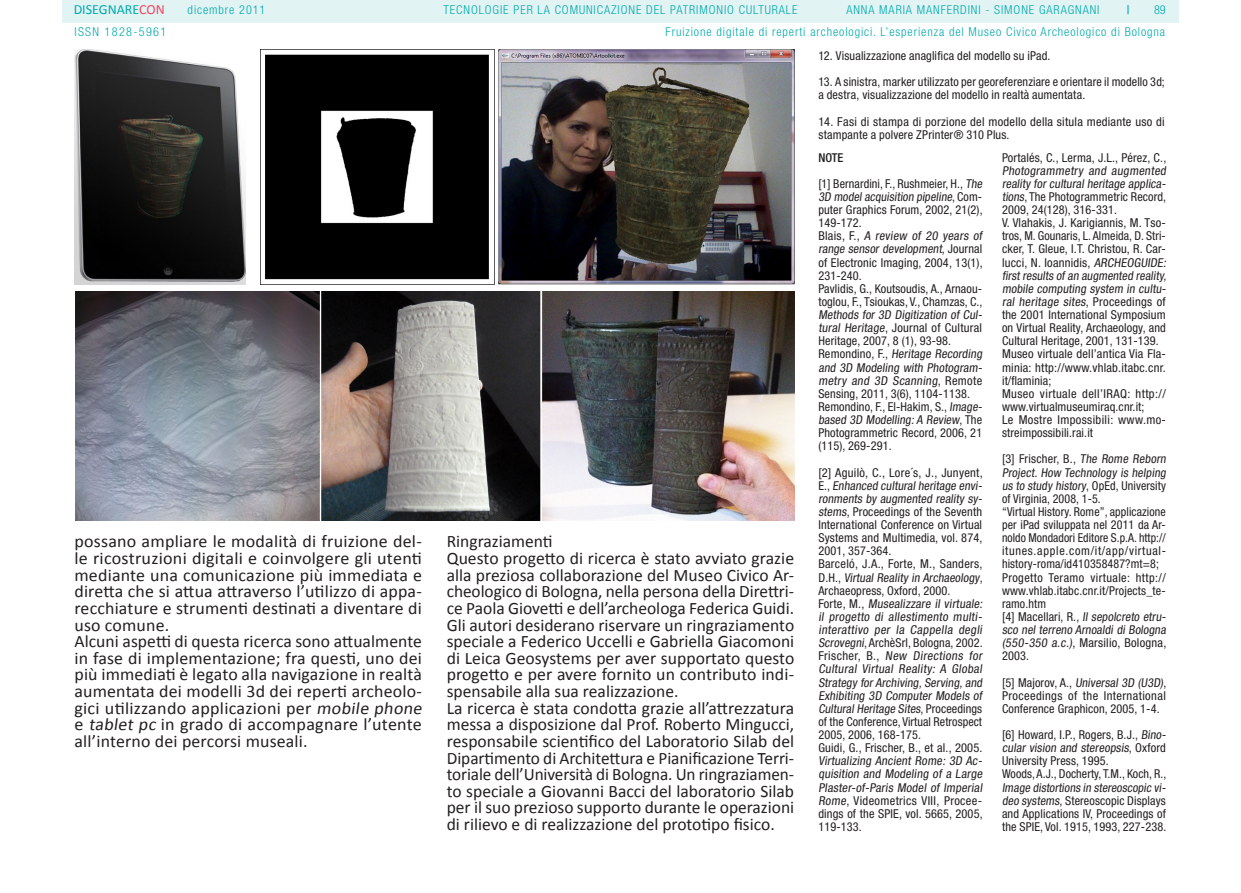
<style>
.page{position:relative;width:1241px;height:893px;background:#fff}
.page>*{position:absolute;margin:0;border:0;box-sizing:border-box;transform-origin:0 0}
.Articolo_TESTO_BASE{font:17.5px/16.6px "Calibri";letter-spacing:.005em;color:#231f20;text-align:justify}
.t1{font:14px "Calibri";color:#00aaad}
.Note_TESTO_BASE{font:condensed 12.25px/13.1px "Helvetica Neue LT Std";letter-spacing:.01em;color:#231f20}
.Figg_Didascalie{font:condensed 12.25px/13.1px "Helvetica Neue LT Std";letter-spacing:.015em;color:#231f20}
.t2{font:300 condensed 12.25px "Helvetica Neue LT Std";letter-spacing:.075em;color:#00aaad}
.t3{font:300 condensed 12.25px "Helvetica Neue LT Std";letter-spacing:.11em;color:#00aaad}
.Note_Titolo{font:500 condensed 12.25px "Helvetica Neue LT Std";color:#231f20}
.t4{font:500 condensed 12.25px "Helvetica Neue LT Std";color:#00aaad}
.s1{color:#f24862}
</style>
<div class="page">
<div style="left:62px;top:0;width:1116px;height:23px;background:#e2f3f4"></div>
<img style="left:260px;top:50px;width:534px;height:234px">
<img style="left:75px;top:291px;width:719px;height:229px">
<img style="left:74px;top:50px;width:171px;height:234px">
<p class="t1" style="left:74px;top:1px;width:93px">DISEGNARE<span class="s1">CON</span></p>
<p class="t2" style="left:846px;top:3px;width:255px">ANNA MARIA MANFERDINI - SIMONE GARAGNANI</p>
<p class="t4" style="left:1126px;top:3px;width:4px">|</p>
<p class="t2" style="left:1153px;top:3px;width:13px">89</p>
<p class="t2" style="left:665px;top:24px;width:501px">Fruizione digitale di reperti archeologici. L’esperienza del Museo Civico Archeologico di Bologna</p>
<p class="t2" style="left:188px;top:3px;width:79px">dicembre 2011</p>
<p class="t2" style="left:443px;top:3px;width:355px">TECNOLOGIE PER LA COMUNICAZIONE DEL PATRIMONIO CULTURALE</p>
<p class="t3" style="left:74px;top:24px;width:93px">ISSN 1828-5961</p>
<p class="Articolo_TESTO_BASE" style="left:74px;top:532px;width:349px">possano ampliare le modalità di fruizione del&shy;le ricostruzioni digitali e coinvolgere gli utenti mediante una comunicazione più immediata e diretta che si attua attraverso l’utilizzo di appa&shy;recchiature e strumenti destinati a diventare di uso comune.</p>
<p class="Articolo_TESTO_BASE" style="left:74px;top:632px;width:352px;text-align:left">Alcuni aspetti di questa ricerca sono attualmente in fase di implementazione; fra questi, uno dei più immediati è legato alla navigazione in realtà aumentata dei modelli 3d dei reperti archeolo&shy;gici utilizzando applicazioni per mobile phone e tablet pc in grado di accompagnare l’utente all’interno dei percorsi museali.</p>
<p class="Articolo_TESTO_BASE" style="left:446px;top:532px;width:107px">Ringraziamenti</p>
<p class="Articolo_TESTO_BASE" style="left:446px;top:549px;width:349px">Questo progetto di ricerca è stato avviato grazie alla preziosa collaborazione del Museo Civico Ar&shy;cheologico di Bologna, nella persona della Direttri&shy;ce Paola Giovetti e dell’archeologa Federica Guidi.</p>
<p class="Articolo_TESTO_BASE" style="left:446px;top:616px;width:349px">Gli autori desiderano riservare un ringraziamento speciale a Federico Uccelli e Gabriella Giacomoni di Leica Geosystems per aver supportato questo progetto e per avere fornito un contributo indi&shy;spensabile alla sua realizzazione.</p>
<p class="Articolo_TESTO_BASE" style="left:446px;top:699px;width:349px">La ricerca è stata condotta grazie all’attrezzatura messa a disposizione dal Prof. Roberto Mingucci, responsabile scientifico del Laboratorio Silab del Dipartimento di Architettura e Pianificazione Terri&shy;toriale dell’Università di Bologna. Un ringraziamen&shy;to speciale a Giovanni Bacci del laboratorio Silab per il suo prezioso supporto durante le operazioni di rilievo e di realizzazione del prototipo fisico.</p>
<p class="Figg_Didascalie" style="left:818px;top:49px;width:233px">12. Visualizzazione anaglifica del modello su iPad.</p>
<p class="Figg_Didascalie" style="left:818px;top:75px;width:348px">13. A sinistra, marker utilizzato per georeferenziare e orientare il modello 3d; a destra, visualizzazione del modello in realtà aumentata.</p>
<p class="Figg_Didascalie" style="left:818px;top:115px;width:348px">14. Fasi di stampa di porzione del modello della situla mediante uso di stampante a polvere ZPrinter® 310 Plus.</p>
<p class="Note_Titolo" style="left:818px;top:150px;width:27px">NOTE</p>
<p class="Note_TESTO_BASE" style="left:818px;top:177px;width:167px">[1] Bernardini, F., Rushmeier, H., The<br>3D modelacquisition pipeline, C o m - puter Graphics Forum, 2002, 21(2),<br>149-172.</p>
<p class="Note_TESTO_BASE" style="left:818px;top:229px;width:167px">B l a i s , F. , A review of 20 years of range sensor development, J o u r n a l of Electronic Imaging, 2004, 13(1),<br>231-240.</p>
<p class="Note_TESTO_BASE" style="left:818px;top:282px;width:167px">Pavlidis, G., Koutsoudis, A., Arnaou&shy;toglou, F., Tsioukas, V., Chamzas, C., Methods for 3D Digitization of Cul&shy;tural Heritage, Journal of Cultural Heritage, 2007, 8 (1), 93-98.</p>
<p class="Note_TESTO_BASE" style="left:818px;top:347px;width:167px">R e m o n d i n o , F. , Heritage Recording and 3D Modeling with Photogram&shy;metry and 3D Scanning, R e m ote<br>Sensing, 2011, 3(6), 1104-1138.</p>
<p class="Note_TESTO_BASE" style="left:818px;top:400px;width:167px">Remondino, F., El-Hakim, S., Image&shy;based 3D Modelling:A Review, T h e<br>Photogrammetric Record, 2006, 21 (115), 269-291.</p>
<p class="Note_TESTO_BASE" style="left:818px;top:466px;width:167px">[2] Aguilò, C., Lore´s, J., Junyent,<br>E . , Enhanced cultural heritage envi&shy;ronments by augmented reality sy&shy;stems, Proceedings of the Seventh<br>International Conference on Virtual<br>Systems and Multimedia, vol. 874,<br>2001, 357-364.</p>
<p class="Note_TESTO_BASE" style="left:818px;top:557px;width:166px;text-align:justify">Barceló, J.A., Forte, M., Sanders, D . H . , Virtual Reality in Archaeology, Archaeopress, Oxford, 2000.</p>
<p class="Note_TESTO_BASE" style="left:818px;top:597px;width:168px;text-align:justify">Fo rt e , M . , Musealizzare il virtuale: il progetto di allestimento multi&shy;interattivo per la Cappella degli Scrovegni, ArchèSrl, Bologna, 2002.</p>
<p class="Note_TESTO_BASE" style="left:818px;top:649px;width:167px">Fr i s c h e r, B . , New Directions for Cultural Virtual Reality: A Global Strategy for Archiving, Serving, and Exhibiting 3D Computer Models of Cultural Heritage Sites, P ro c e e d i n g s of the Conference, Virtual Retrospect 2005, 2006, 168-175.</p>
<p class="Note_TESTO_BASE" style="left:818px;top:741px;width:167px">Guidi, G., Frischer, B., et al., 2005.<br>Virtualizing Ancient Rome: 3D Ac&shy;quisition and Modeling of a Large<br>Plaster-of-Paris Model of Imperial<br>Rome, Videometrics VIII, Procee&shy;dings of the SPIE, vol. 5665, 2005,<br>119-133.</p>
<p class="Note_TESTO_BASE" style="left:1001px;top:151px;width:167px">Portalés, C., Lerma, J.L., Pérez, C., Photogrammetry and augmented reality for cultural heritage applica&shy;tions, The Photogrammetric Record, 2009, 24(128), 316-331.</p>
<p class="Note_TESTO_BASE" style="left:1001px;top:216px;width:168px">V. Vlahakis, J. Karigiannis, M. Tso&shy;tros, M. Gounaris, L. Almeida, D. Stri&shy;cker, T. Gleue, I.T. Christou, R. Car&shy;lucci, N. Ioannidis, ARCHEOGUIDE: first results of an augmented reality, mobile computing system in cultu&shy;ral heritage sites, P ro c e e d i n g s of the 2001 International Symposium on Virtual Reality, Archaeology, and Cultural Heritage, 2001, 131-139.</p>
<p class="Note_TESTO_BASE" style="left:1001px;top:347px;width:165px;text-align:justify">Museo virtuale dell’antica Via Fla&shy;minia: http://www.vhlab.itabc.cnr. it/flaminia;</p>
<p class="Note_TESTO_BASE" style="left:1001px;top:387px;width:165px">Museo virtuale dell’IRAQ: http:// www.virtualmuseumiraq.cnr.it;</p>
<p class="Note_TESTO_BASE" style="left:1001px;top:413px;width:165px">Le Mostre Impossibili: www.mo&shy;streimpossibili.rai.it</p>
<p class="Note_TESTO_BASE" style="left:1001px;top:452px;width:167px">[3] Frischer, B., The Rome Reborn<br>Project. How Technology is helping us to study history, OpEd, University of Virginia, 2008, 1-5.</p>
<p class="Note_TESTO_BASE" style="left:1001px;top:505px;width:165px;text-align:justify">“Virtual History. Rome”, applicazione per iPad sviluppata nel 2011 da Ar&shy;noldo Mondadori Editore S.p.A. http:// itunes.apple.com/it/app/virtual&shy;history-roma/id410358487?mt=8;</p>
<p class="Note_TESTO_BASE" style="left:1001px;top:571px;width:165px;text-align:justify">Progetto Teramo virtuale: http:// www.vhlab.itabc.cnr.it/Projects_te&shy;ramo.htm</p>
<p class="Note_TESTO_BASE" style="left:1001px;top:610px;width:167px">[4] M ac e l l a r i , R . , Il sepolcreto etru&shy;sco nel terreno Arnoaldi di Bologna (550-350 a.c.), Marsilio, Bologna,<br>2003.</p>
<p class="Note_TESTO_BASE" style="left:1001px;top:676px;width:166px;text-align:justify">[5] M aj o rov, A . , Universal 3D (U3D), Proceedings of the International Conference Graphicon, 2005, 1-4.</p>
<p class="Note_TESTO_BASE" style="left:1001px;top:728px;width:167px">[6] Howard, I.P., Rogers, B.J., Bino&shy;cular vision and stereopsis, O xfo r d<br>University Press, 1995.</p>
<p class="Note_TESTO_BASE" style="left:1001px;top:767px;width:167px">Woods, A.J., Docherty, T.M., Koch, R., Image distortions in stereoscopic vi&shy;deo systems, Stereoscopic Displays and Applications IV, Proceedings of the SPIE, Vol. 1915, 1993, 227-238.</p>
</div>
